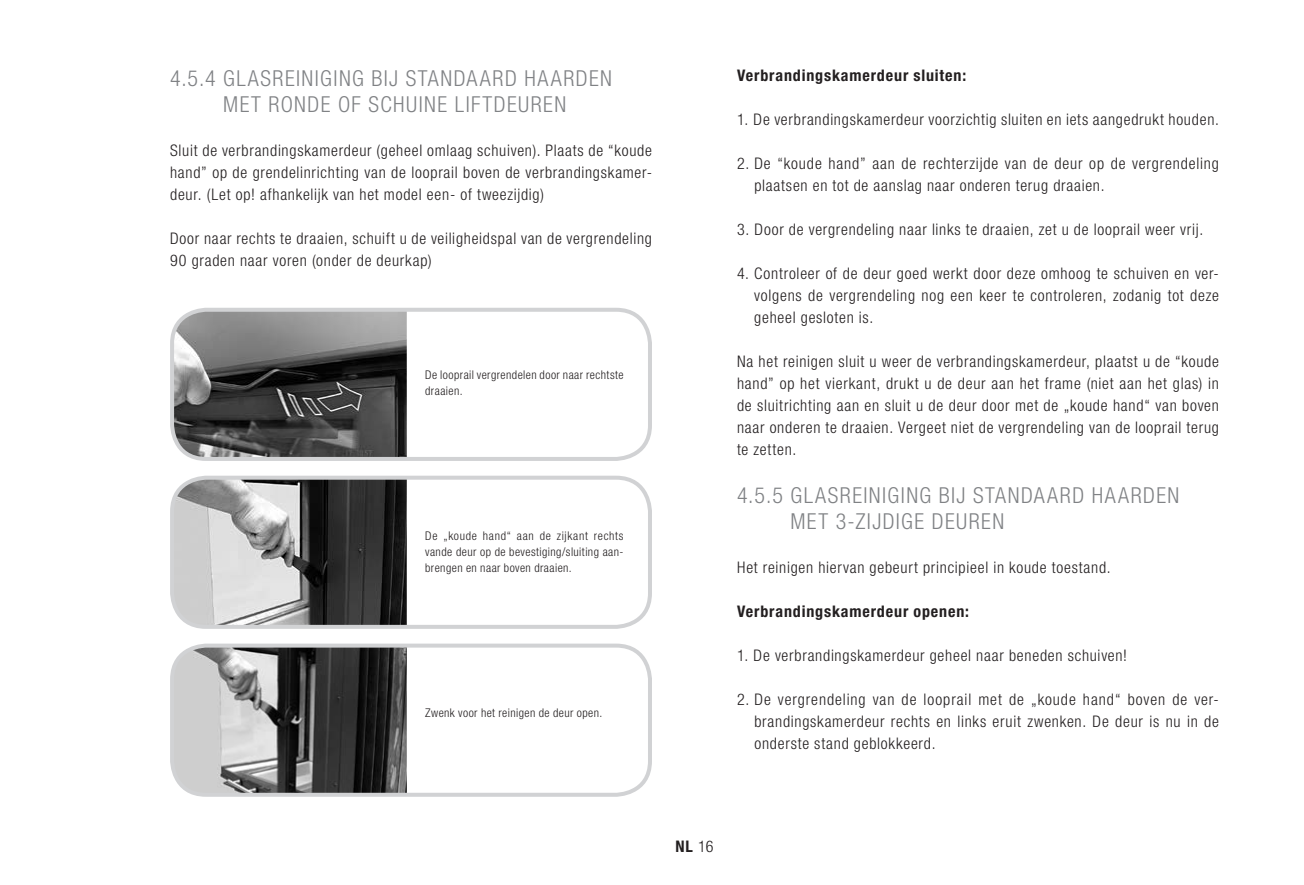
<style>
.page{position:relative;width:1304px;height:885px;background:#fff}
.page>*{position:absolute;margin:0;border:0;box-sizing:border-box;transform-origin:0 0}
.t1{font:300 condensed 22px/26px "Helvetica Neue";letter-spacing:.065em;color:#808285;text-align:center}
.t2{font:300 condensed 16px/22px "Helvetica Neue";letter-spacing:.05em;color:#231f20;text-align:justify}
.t3{font:700 condensed 16px "Helvetica Neue";letter-spacing:.055em;color:#231f20}
.t4{font:300 condensed 12px/16px "Helvetica Neue";letter-spacing:.035em;color:#231f20;text-align:justify}
.s1{font-weight:300}
</style>
<div class="page">
<img style="left:175px;top:480px;width:232px;height:146px">
<div style="left:170px;top:475px;width:482px;height:153px;border:4px solid #d1d2d4;border-radius:34px"></div>
<img style="left:175px;top:648px;width:232px;height:146px">
<div style="left:170px;top:643px;width:482px;height:153px;border:4px solid #d1d2d4;border-radius:34px"></div>
<img style="left:175px;top:313px;width:232px;height:143px">
<div style="left:170px;top:308px;width:482px;height:153px;border:4px solid #d1d2d4;border-radius:34px"></div>
<h1 class="t1" style="left:170px;top:65px;width:444px">4.5.4 GLASREINIGING BIJ STANDAARD HAARDEN<br>MET RONDE OF SCHUINE LIFTDEUREN</h1>
<p class="t2" style="left:170px;top:139px;width:483px">Sluit de verbrandingskamerdeur (geheel omlaag schuiven). Plaats de “koude hand” op de grendelinrichting van de looprail boven de verbrandingskamer&shy;deur. (Let op! afhankelijk van het model een- of tweezijdig)</p>
<p class="t2" style="left:170px;top:227px;width:483px">Door naar rechts te draaien, schuift u de veiligheidspal van de vergrendeling<br>90 graden naar voren (onder de deurkap)</p>
<p class="t4" style="left:425px;top:367px;width:200px">De looprail vergrendelen door naar rechtste draaien.</p>
<p class="t4" style="left:425px;top:528px;width:200px">De „koude hand“ aan de zijkant rechts vande deur op de bevestiging/sluiting aan&shy;brengen en naar boven draaien.</p>
<p class="t4" style="left:425px;top:704px;width:179px">Zwenk voor het reinigen de deur open.</p>
<p class="t3" style="left:737px;top:65px;width:231px">Verbrandingskamerdeur sluiten:</p>
<p class="t2" style="left:737px;top:108px;width:483px">1. De verbrandingskamerdeur voorzichtig sluiten en iets aangedrukt houden.</p>
<p class="t2" style="left:754px;top:152px;width:466px;text-indent:-17px">2. De “koude hand” aan de rechterzijde van de deur op de vergrendeling plaatsen en tot de aanslag naar onderen terug draaien.</p>
<p class="t2" style="left:737px;top:218px;width:468px">3. Door de vergrendeling naar links te draaien, zet u de looprail weer vrij.</p>
<p class="t2" style="left:754px;top:262px;width:466px;text-indent:-17px">4. Controleer of de deur goed werkt door deze omhoog te schuiven en ver&shy;volgens de vergrendeling nog een keer te controleren, zodanig tot deze geheel gesloten is.</p>
<p class="t2" style="left:737px;top:350px;width:483px">Na het reinigen sluit u weer de verbrandingskamerdeur, plaatst u de “koude hand” op het vierkant, drukt u de deur aan het frame (niet aan het glas) in de sluitrichting aan en sluit u de deur door met de „koude hand“ van boven naar onderen te draaien. Vergeet niet de vergrendeling van de looprail terug te zetten.</p>
<h1 class="t1" style="left:790px;top:482px;width:390px;text-align:left;text-indent:-53px">4.5.5 GLASREINIGING BIJ STANDAARD HAARDEN<br>MET 3-ZIJDIGE DEUREN</h1>
<p class="t2" style="left:737px;top:556px;width:375px">Het reinigen hiervan gebeurt principieel in koude toestand.</p>
<p class="t3" style="left:737px;top:601px;width:233px">Verbrandingskamerdeur openen:</p>
<p class="t2" style="left:737px;top:644px;width:392px">1. De verbrandingskamerdeur geheel naar beneden schuiven!</p>
<p class="t2" style="left:754px;top:688px;width:466px;text-indent:-17px">2. De vergrendeling van de looprail met de „koude hand“ boven de ver&shy;brandingskamerdeur rechts en links eruit zwenken. De deur is nu in de onderste stand geblokkeerd.</p>
<p class="t3" style="left:675px;top:836px;width:40px">NL <span class="s1">16</span></p>
</div>
